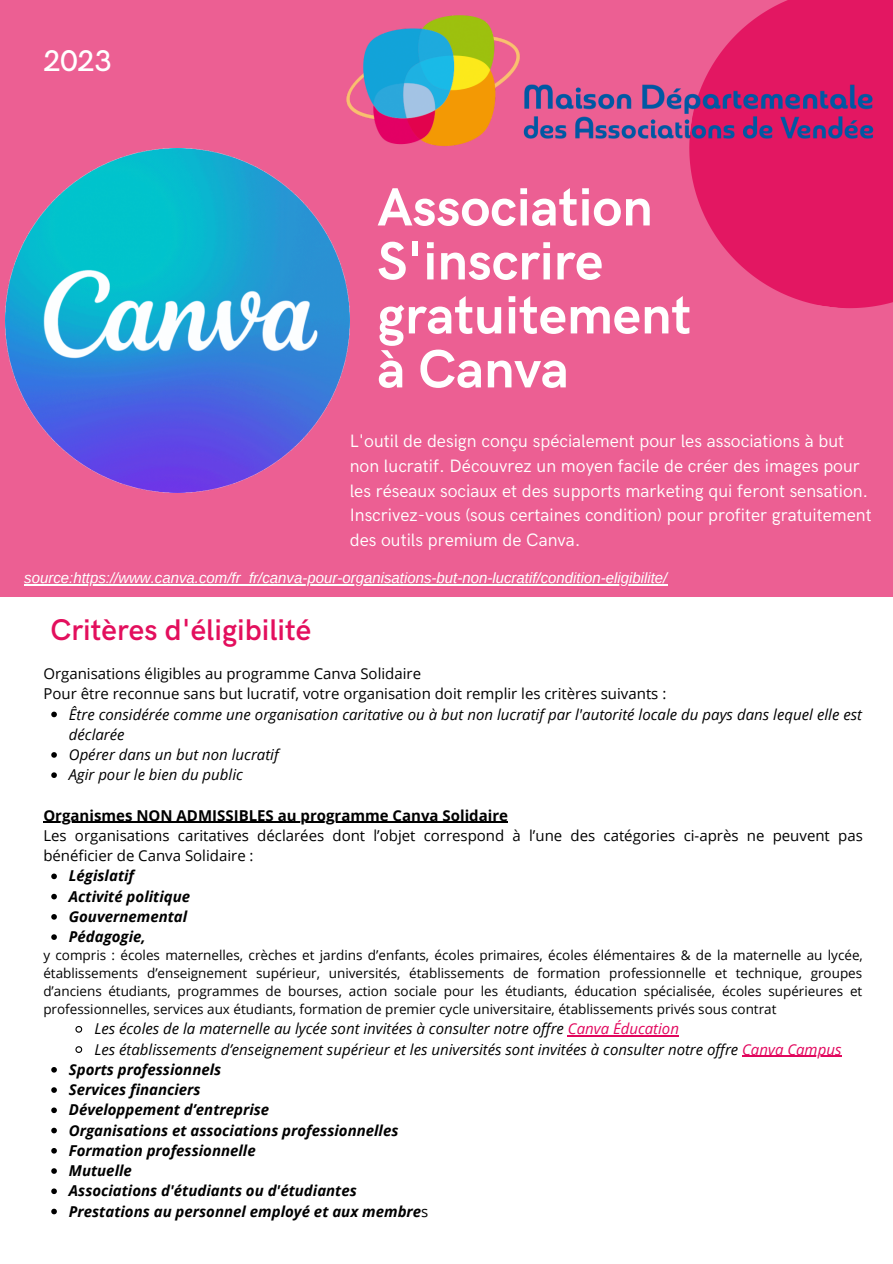
<style>
.page{position:relative;width:893px;height:1264px;background:#fff}
.page>*{position:absolute;margin:0;border:0;box-sizing:border-box;transform-origin:0 0}
.t1{font:700 54px/54px "HK Grotesk";color:#fff}
.t2{font:600 30px "HK Grotesk";color:#e30f5d}
.t3{font:500 30px "HK Grotesk";color:#fff}
.t4{font:18px/24.8px "HK Grotesk";color:#fff}
.t5{font:italic 15px/20.2px "Open Sans";color:#000}
.t6{font:italic 700 15px "Open Sans";color:#000}
.t7{font:15px/20.2px "Open Sans";color:#000}
.t8{font:italic 15px "Arimo";color:#fff}
.t9{font:700 15px "Open Sans";color:#000}
.t10{font:13.5px/18px "Open Sans";color:#000;text-align:justify}
.s1{color:#e2065d}
.s2{font-weight:400;font-style:normal}
</style>
<div class="page">
<div style="left:0;top:0;width:892px;height:597px;background:#ec5f93"></div>
<svg style="left:689px;top:0;width:203px;height:309px;fill:#e31762"></svg>
<img style="left:346px;top:0;width:540px;height:160px">
<img style="left:6px;top:148px;width:344px;height:344px">
<svg style="left:51px;top:711px;width:6px;height:6px"></svg>
<svg style="left:51px;top:752px;width:6px;height:5px"></svg>
<svg style="left:51px;top:772px;width:6px;height:6px"></svg>
<svg style="left:51px;top:873px;width:6px;height:6px"></svg>
<svg style="left:51px;top:893px;width:6px;height:6px"></svg>
<svg style="left:51px;top:914px;width:6px;height:5px"></svg>
<svg style="left:51px;top:934px;width:6px;height:5px"></svg>
<svg style="left:75px;top:1026px;width:8px;height:7px"></svg>
<hr style="left:568px;top:1035px;width:111px;height:1px;background:#e2065d">
<svg style="left:75px;top:1046px;width:8px;height:7px"></svg>
<hr style="left:742px;top:1055px;width:99px;height:1px;background:#e2065d">
<svg style="left:51px;top:1067px;width:6px;height:5px"></svg>
<svg style="left:51px;top:1087px;width:6px;height:5px"></svg>
<svg style="left:51px;top:1107px;width:6px;height:6px"></svg>
<svg style="left:51px;top:1127px;width:6px;height:6px"></svg>
<svg style="left:51px;top:1148px;width:6px;height:5px"></svg>
<svg style="left:51px;top:1168px;width:6px;height:5px"></svg>
<svg style="left:51px;top:1188px;width:6px;height:6px"></svg>
<svg style="left:51px;top:1208px;width:6px;height:6px"></svg>
<hr style="left:43px;top:821px;width:465px;height:2px;background:#000">
<hr style="left:24px;top:584px;width:643px;height:1px;background:#fff">
<p class="t3" style="left:43px;top:44px;width:70px">2023</p>
<p class="t1" style="left:377px;top:182px;width:277px">Association<br>S'inscrire</p>
<p class="t1" style="left:377px;top:290px;width:315px">gratuitement</p>
<p class="t1" style="left:377px;top:344px;width:193px">à Canva</p>
<p class="t4" style="left:350px;top:429px;width:523px">L'outil de design conçu spécialement pour les associations à but non lucratif. Découvrez un moyen facile de créer des images pour les réseaux sociaux et des supports marketing qui feront sensation.<br>Inscrivez-vous (sous certaines condition) pour profiter gratuitement des outils premium de Canva.</p>
<p class="t8" style="left:24px;top:569px;width:644px">source:https://www.canva.com/fr_fr/canva-pour-organisations-but-non-lucratif/condition-eligibilite/</p>
<p class="t2" style="left:51px;top:613px;width:262px">Critères d'éligibilité</p>
<p class="t7" style="left:43px;top:663px;width:379px">Organisations éligibles au programme Canva Solidaire</p>
<p class="t7" style="left:43px;top:683px;width:624px">Pour être reconnue sans but lucratif, votre organisation doit remplir les critères suivants :</p>
<p class="t5" style="left:69px;top:703px;width:794px">Être considérée comme une organisation caritative ou à but non lucratif par l'autorité locale du pays dans lequel elle est déclarée</p>
<p class="t5" style="left:69px;top:744px;width:211px">Opérer dans un but non lucratif</p>
<p class="t5" style="left:69px;top:764px;width:175px">Agir pour le bien du public</p>
<p class="t9" style="left:43px;top:804px;width:466px">Organismes NON ADMISSIBLES au programme Canva Solidaire</p>
<p class="t7" style="left:43px;top:825px;width:820px">Les organisations caritatives déclarées dont l’objet correspond à l’une des catégories ci-après ne peuvent pas bénéficier de Canva Solidaire :</p>
<p class="t6" style="left:69px;top:865px;width:67px">Législatif</p>
<p class="t6" style="left:69px;top:885px;width:123px">Activité politique</p>
<p class="t6" style="left:69px;top:905px;width:120px">Gouvernemental</p>
<p class="t6" style="left:69px;top:926px;width:78px">Pédagogie,</p>
<p class="t10" style="left:43px;top:945px;width:821px">y compris : écoles maternelles, crèches et jardins d’enfants, écoles primaires, écoles élémentaires &amp; de la maternelle au lycée, établissements d’enseignement supérieur, universités, établissements de formation professionnelle et technique, groupes d’anciens étudiants, programmes de bourses, action sociale pour les étudiants, éducation spécialisée, écoles supérieures et professionnelles, services aux étudiants, formation de premier cycle universitaire, établissements privés sous contrat</p>
<p class="t5" style="left:94px;top:1018px;width:586px">Les écoles de la maternelle au lycée sont invitées à consulter notre offre <span class="s1">Canva Éducation</span></p>
<p class="t5" style="left:94px;top:1038px;width:748px">Les établissements d’enseignement supérieur et les universités sont invitées à consulter notre offre <span class="s1">Canva Campus</span></p>
<p class="t6" style="left:69px;top:1058px;width:154px">Sports professionnels</p>
<p class="t6" style="left:69px;top:1079px;width:133px">Services financiers</p>
<p class="t6" style="left:69px;top:1099px;width:202px">Développement d’entreprise</p>
<p class="t6" style="left:69px;top:1119px;width:331px">Organisations et associations professionnelles</p>
<p class="t6" style="left:69px;top:1139px;width:188px">Formation professionnelle</p>
<p class="t6" style="left:69px;top:1159px;width:65px">Mutuelle</p>
<p class="t6" style="left:69px;top:1180px;width:289px">Associations d'étudiants ou d'étudiantes</p>
<p class="t6" style="left:69px;top:1200px;width:361px">Prestations au personnel employé et aux membre<span class="s2">s</span></p>
</div>
